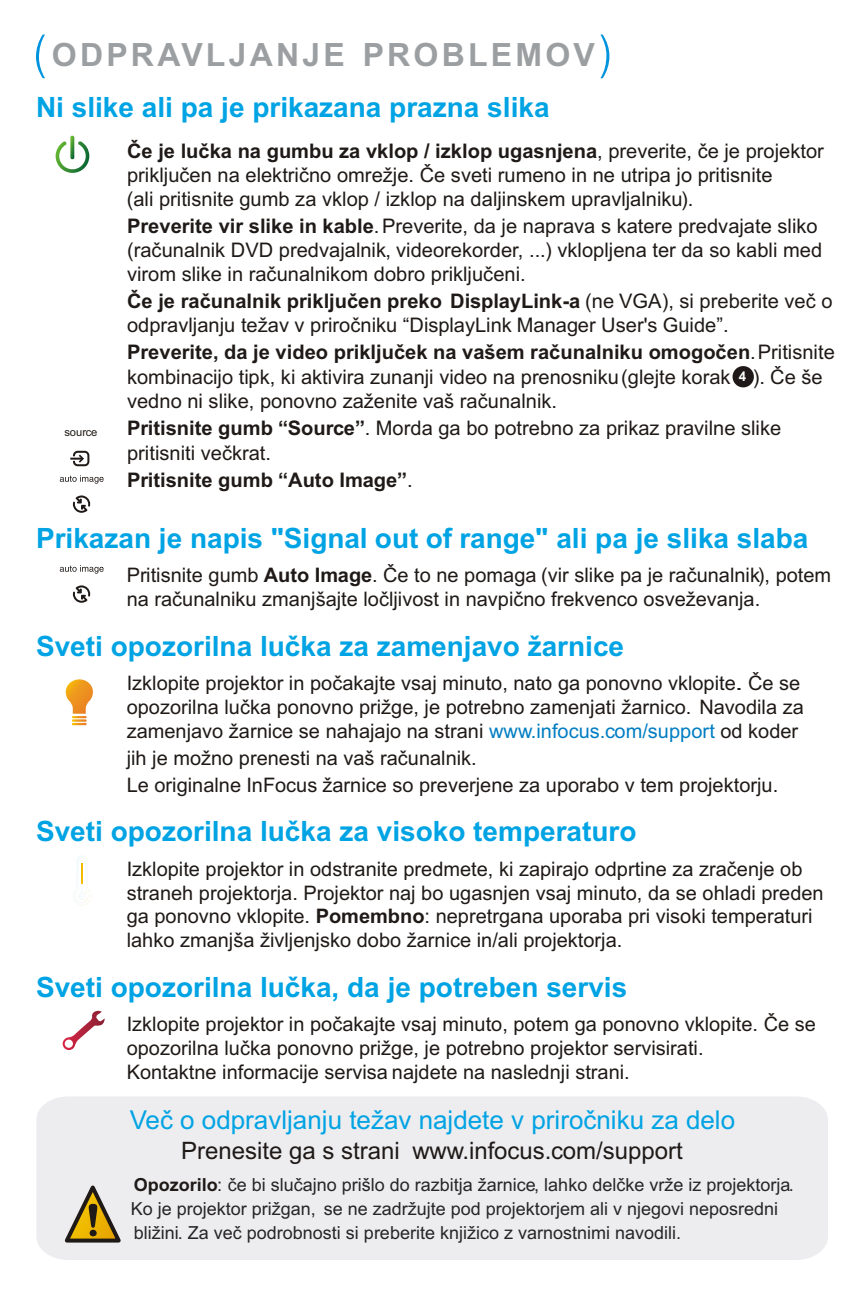
<style>
.page{position:relative;width:864px;height:1296px;background:#fff}
.page>*{position:absolute;margin:0;border:0;box-sizing:border-box;transform-origin:0 0}
.t1{font:700 32px "Arial";letter-spacing:.1em;color:#9c9fa1}
.t2{font:700 28px "Arial";color:#00a3e3}
.t3{font:26px "Arial";color:#00a3e3}
.t4{font:24px "Arial";color:#1f1a17}
.t5{font:20px/24px "Arial";color:#1f1a17}
.t6{font:700 20px/27px "Arial";color:#1f1a17}
.t7{font:18px/24px "Arial";color:#262426}
.t8{font:11.2px "Arial";color:#1f1a17}
.s1{font-weight:700}
.s2{font-weight:700;font-size:13.4px;color:#fff}
.s3{font-weight:400}
.s4{color:#007dc2}
.s5{font-weight:700;color:#1f1a17}
.s6{color:#1f1a17}
</style>
<div class="page">
<div style="left:36px;top:1096px;width:792px;height:164px;background:#ededf0"></div>
<div style="left:73px;top:451px;width:16px;height:15px;border:2px solid #1f1a17;border-radius:4px"></div>
<svg style="left:70px;top:455px;width:14px;height:8px"></svg>
<svg style="left:60px;top:475px;width:44px;height:9px"></svg>
<svg style="left:73px;top:495px;width:17px;height:18px"></svg>
<svg style="left:60px;top:565px;width:44px;height:9px"></svg>
<svg style="left:73px;top:585px;width:17px;height:18px"></svg>
<svg style="left:36px;top:35px;width:9px;height:43px"></svg>
<svg style="left:600px;top:35px;width:9px;height:43px"></svg>
<svg style="left:66px;top:679px;width:27px;height:46px"></svg>
<svg style="left:73px;top:856px;width:18px;height:49px"></svg>
<svg style="left:63px;top:1011px;width:42px;height:39px"></svg>
<svg style="left:60px;top:1182px;width:65px;height:63px;background:#c1b48f"></svg>
<svg style="left:56px;top:141px;width:33px;height:32px"></svg>
<svg style="left:70px;top:136px;width:4px;height:23px"></svg>
<div style="left:733px;top:366px;width:21px;height:21px;background:#1f1a17;border-radius:50%"></div>
<h1 class="t1" style="left:52px;top:43px;width:545px">ODPRAVLJANJE PROBLEMOV</h1>
<h2 class="t2" style="left:36px;top:96px;width:515px">Ni slike ali pa je prikazana prazna slika</h2>
<p class="t8" style="left:64px;top:428px;width:35px">source</p>
<p class="t5" style="left:127px;top:140px;width:699px"><span class="s1">Èe je luèka na gumbu za vklop / izklop ugasnjena</span>, preverite, èe je projektor prikljuèen na elektrièno omrežje. Èe sveti rumeno in ne utripa jo pritisnite<br>(ali pritisnite gumb za vklop / izklop na daljinskem upravljalniku).</p>
<p class="t5" style="left:127px;top:215px;width:697px"><span class="s1">Preverite vir slike in kable</span>. Preverite, da je naprava s katere predvajate sliko (raèunalnik DVD predvajalnik, videorekorder, ...) vklopljena ter da so kabli med virom slike in raèunalnikom dobro prikljuèeni.</p>
<p class="t5" style="left:127px;top:291px;width:707px"><span class="s1">Èe je raèunalnik prikljuèen preko DisplayLink-a</span> (ne VGA), si preberite veè o odpravljanju težav v priroèniku “DisplayLink Manager User's Guide”.</p>
<p class="t5" style="left:127px;top:341px;width:709px;line-height:24.8px"><span class="s1">Preverite, da je video prikljuèek na vašem raèunalniku omogoèen</span>. Pritisnite kombinacijo tipk, ki aktivira zunanji video na prenosniku (glejte korak )</p>
<p class="t5" style="left:739px;top:367px;width:85px"><span class="s2">4</span> . Èe še</p>
<p class="t5" style="left:127px;top:390px;width:656px;line-height:27px">vedno ni slike, ponovno zaženite vaš raèunalnik.<br><span class="s1">Pritisnite gumb “Source”</span>. Morda ga bo potrebno za prikaz pravilne slike</p>
<p class="t6" style="left:127px;top:441px;width:287px"><span class="s3">pritisniti veèkrat.<br></span>Pritisnite gumb “Auto Image”<span class="s3">.</span></p>
<h2 class="t2" style="left:36px;top:527px;width:774px">Prikazan je napis "Signal out of range" ali pa je slika slaba</h2>
<p class="t5" style="left:127px;top:565px;width:706px">Pritisnite gumb <span class="s1">Auto Image</span>. Èe to ne pomaga (vir slike pa je raèunalnik), potem na raèunalniku zmanjšajte loèljivost in navpièno frekvenco osveževanja.</p>
<h2 class="t2" style="left:36px;top:635px;width:590px">Sveti opozorilna luèka za zamenjavo žarnice</h2>
<p class="t5" style="left:127px;top:673px;width:679px">Izklopite projektor in poèakajte vsaj minuto, nato ga ponovno vklopite. Èe se opozorilna luèka ponovno prižge, je potrebno zamenjati žarnico. Navodila za zamenjavo žarnice se nahajajo na strani <span class="s4">www.infocus.com/support</span> od koder</p>
<p class="t5" style="left:127px;top:746px;width:653px;line-height:26.8px">jih je možno prenesti na vaš raèunalnik.<br>Le originalne InFocus žarnice so preverjene za uporabo v tem projektorju.</p>
<h2 class="t2" style="left:36px;top:821px;width:602px">Sveti opozorilna luèka za visoko temperaturo</h2>
<p class="t5" style="left:127px;top:858px;width:699px">Izklopite projektor in odstranite predmete, ki zapirajo odprtine za zraèenje ob straneh projektorja . Projektor naj bo ugasnjen vsaj minuto, da se ohladi preden ga ponovno vklopite. <span class="s1">Pomembno</span>: nepretrgana uporaba pri visoki temperaturi lahko zmanjša življenjsko dobo žarnice in/ali projektorja.</p>
<h2 class="t2" style="left:36px;top:977px;width:593px">Sveti opozorilna luèka, da je potreben servis</h2>
<p class="t5" style="left:127px;top:1014px;width:691px">Izklopite projektor in poèakajte vsaj minuto, potem ga ponovno vklopite. Èe se opozorilna luèka ponovno prižge, je potrebno projektor servisirati.<br>Kontaktne informacije servisa najdete na naslednji strani.</p>
<h3 class="t3" style="left:130px;top:1110px;width:607px">Veè o odpravljanju težav najdete v priroèniku za delo</h3>
<p class="t4" style="left:181px;top:1141px;width:503px">Prenesite ga s strani www.infocus.com/support</p>
<p class="t7" style="left:131px;top:1175px;width:665px"><span class="s5">Opozorilo</span><span class="s6">:</span> èe bi sluèajno prišlo do razbitja žarnice, lahko delèke vrže iz projektorja.<br>Ko je projektor prižgan, se ne zadržujte pod projektorjem ali v njegovi neposredni bližini. Za veè podrobnosti si preberite knjižico z varnostnimi navodili.</p>
</div>
